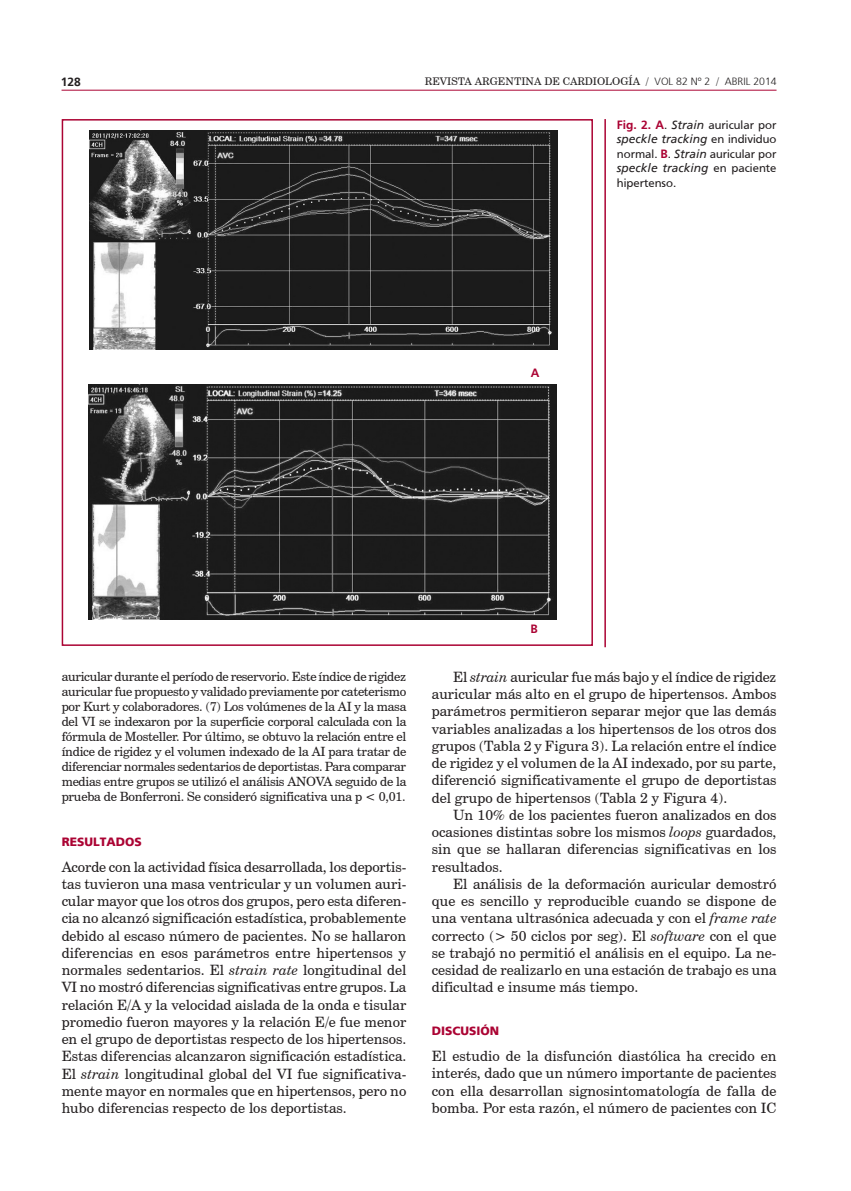
<style>
.page{position:relative;width:851px;height:1191px;background:#fff}
.page>*{position:absolute;margin:0;border:0;box-sizing:border-box;transform-origin:0 0}
.texto1{font:14.25px/17.2px "Century Schoolbook BT";color:#231f20;text-align:justify}
.texto{font:14.25px/17.2px "Century Schoolbook BT";color:#231f20;text-align:justify}
.texto2{font:12.75px/15px "Century Schoolbook BT";letter-spacing:-.02em;color:#231f20;text-align:justify}
.tabla_tit{font:12px/14.4px "Frutiger";color:#231f20;text-align:justify}
.subtit{font:900 12px "Frutiger";color:#ab0333}
.t1{font:700 12px "Frutiger";color:#231f20}
.tabla{font:700 12px "Frutiger";color:#ab0333}
.t2{font:10.5px "Century Schoolbook BT";color:#231f20}
.s1{font-family:"Frutiger";font-weight:300}
.s2{font-weight:700;color:#ab0333}
.s3{font-style:italic}
</style>
<div class="page">
<hr style="left:62px;top:90px;width:714px;height:1px;background:#ab0333">
<img style="left:88px;top:384px;width:468px;height:235px">
<div style="left:62px;top:119px;width:531px;height:527px;border:2px solid #ab0333"></div>
<img style="left:90px;top:131px;width:467px;height:219px">
<hr style="left:604px;top:119px;width:2px;height:528px;background:#ab0333">
<p class="t1" style="left:61px;top:75px;width:22px">128</p>
<p class="t2" style="left:425px;top:75px;width:353px">REVISTA ARGENTINA DE CARDIOLOGÍA / <span class="s1">VOL 82 Nº 2</span> / <span class="s1">ABRIL 2014</span></p>
<p class="tabla" style="left:530px;top:366px;width:10px">A</p>
<p class="tabla_tit" style="left:617px;top:118px;width:161px"><span class="s2">Fig. 2. A</span>. <span class="s3">Strain</span> auricular por <span class="s3">speckle tracking</span> en individuo normal. <span class="s2">B</span>. <span class="s3">Strain</span> auricular por <span class="s3">speckle tracking</span> en paciente hipertenso.</p>
<p class="texto2" style="left:62px;top:668px;width:346px">auricular durante el período de reservorio. Este índice de rigidez auricular fue propuesto y validado previamente por cateterismo por Kurt y colaboradores. (7) Los volúmenes de la AI y la masa del VI se indexaron por la superficie corporal calculada con la fórmula de Mosteller. Por último, se obtuvo la relación entre el índice de rigidez y el volumen indexado de la AI para tratar de diferenciar normales sedentarios de deportistas. Para comparar medias entre grupos se utilizó el análisis ANOVA seguido de la prueba de Bonferroni. Se consideró significativa una p &lt; 0,01.</p>
<p class="subtit" style="left:62px;top:834px;width:82px">RESULTADOS</p>
<p class="texto1" style="left:62px;top:857px;width:346px">Acorde con la actividad física desarrollada, los deportis&shy;tas tuvieron una masa ventricular y un volumen auri&shy;cular mayor que los otros dos grupos, pero esta diferen&shy;cia no alcanzó significación estadística, probablemente debido al escaso número de pacientes. No se hallaron diferencias en esos parámetros entre hipertensos y normales sedentarios. El <span class="s3">strain rate</span> longitudinal del VI no mostró diferencias significativas entre grupos. La relación E/A y la velocidad aislada de la onda e tisular promedio fueron mayores y la relación E/e fue menor en el grupo de deportistas respecto de los hipertensos.<br>Estas diferencias alcanzaron significación estadística.<br>El <span class="s3">strain</span> longitudinal global del VI fue significativa&shy;mente mayor en normales que en hipertensos, pero no hubo diferencias respecto de los deportistas.</p>
<p class="tabla" style="left:530px;top:622px;width:9px">B</p>
<p class="texto" style="left:432px;top:668px;width:346px;text-indent:21px">El <span class="s3">strain</span> auricular fue más bajo y el índice de rigidez auricular más alto en el grupo de hipertensos. Ambos parámetros permitieron separar mejor que las demás variables analizadas a los hipertensos de los otros dos grupos (Tabla 2 y Figura 3). La relación entre el índice de rigidez y el volumen de la AI indexado, por su parte, diferenció significativamente el grupo de deportistas del grupo de hipertensos (Tabla 2 y Figura 4).</p>
<p class="texto" style="left:432px;top:806px;width:346px;text-indent:21px">Un 10% de los pacientes fueron analizados en dos ocasiones distintas sobre los mismos <span class="s3">loops</span> guardados, sin que se hallaran diferencias significativas en los resultados.</p>
<p class="texto" style="left:432px;top:875px;width:346px;text-indent:21px">El análisis de la deformación auricular demostró que es sencillo y reproducible cuando se dispone de una ventana ultrasónica adecuada y con el <span class="s3">frame rate </span>correcto (&gt; 50 ciclos por seg). El <span class="s3">software</span> con el que se trabajó no permitió el análisis en el equipo. La ne&shy;cesidad de realizarlo en una estación de trabajo es una dificultad e insume más tiempo.</p>
<p class="subtit" style="left:432px;top:1024px;width:69px">DISCUSIÓN</p>
<p class="texto1" style="left:432px;top:1047px;width:346px">El estudio de la disfunción diastólica ha crecido en interés, dado que un número importante de pacientes con ella desarrollan signosintomatología de falla de bomba. Por esta razón, el número de pacientes con IC</p>
</div>
